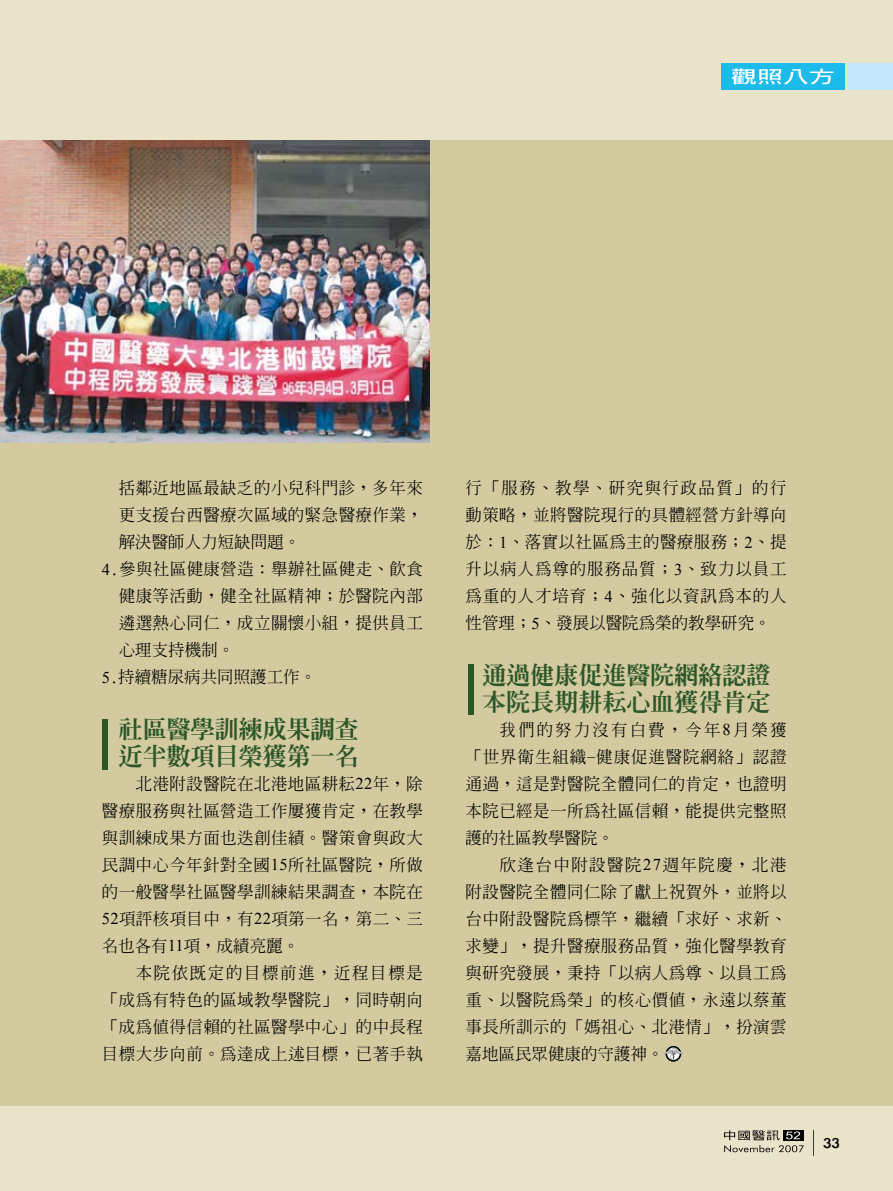
<style>
.page{position:relative;width:893px;height:1191px;background:#e9e3ca}
.page>*{position:absolute;margin:0;border:0;box-sizing:border-box;transform-origin:0 0}
.t1{font:800 24px/27px "Inn Ming";color:#2c5728}
.t2{font:500 16.5px/27px "Inn Ming";letter-spacing:.025em;color:#000;text-align:justify}
.t3{font:500 16.5px "Inn Ming";color:#000}
.t4{font:16.2px "Li Gothic Med";color:#000;scale:1.11 1}
.s1{font-family:"Times New Roman";font-weight:400}
</style>
<div class="page">
<div style="left:0;top:140px;width:893px;height:965px;background:#d4caa0"></div>
<img style="left:0;top:140px;width:429px;height:302px">
<div style="left:102px;top:719px;width:6px;height:50px;background:#2c5728"></div>
<div style="left:468px;top:664px;width:6px;height:50px;background:#2c5728"></div>
<svg style="left:663px;top:1047px;width:20px;height:13px"></svg>
<svg style="left:813px;top:1130px;width:1px;height:25px"></svg>
<svg style="left:724px;top:1130px;width:80px;height:22px"></svg>
<div style="left:721px;top:64px;width:123px;height:26px;background:#1dbbe9"></div>
<svg style="left:731px;top:68px;width:102px;height:16px"></svg>
<div style="left:848px;top:64px;width:45px;height:26px;background:#c2e6f7"></div>
<p class="t2" style="left:119px;top:474px;width:306px">括鄰近地區最缺乏的小兒科門診，多年來</p>
<p class="t2" style="left:119px;top:501px;width:306px">更支援台西醫療次區域的緊急醫療作業，</p>
<p class="t3" style="left:119px;top:534px;width:183px">解決醫師人力短缺問題。</p>
<p class="t2" style="left:102px;top:555px;width:323px"><span class="s1">4</span>.參與社區健康營造：舉辦社區健走、飲食</p>
<p class="t2" style="left:119px;top:582px;width:306px">健康等活動，健全社區精神；於醫院內部</p>
<p class="t2" style="left:119px;top:609px;width:306px">遴選熱心同仁，成立關懷小組，提供員工</p>
<p class="t2" style="left:119px;top:636px;width:117px">心理支持機制。</p>
<p class="t3" style="left:102px;top:669px;width:216px"><span class="s1">5</span>.持續糖尿病共同照護工作。</p>
<h1 class="t1" style="left:119px;top:715px;width:241px">社區醫學訓練成果調查近半數項目榮獲第一名</h1>
<p class="t2" style="left:102px;top:770px;width:323px;text-indent:34px">北港附設醫院在北港地區耕耘<span class="s1">22</span>年，除醫療服務與社區營造工作屢獲肯定，在教學與訓練成果方面也迭創佳績。醫策會與政大民調中心今年針對全國<span class="s1">15</span>所社區醫院，所做的一般醫學社區醫學訓練結果調查，本院在<span class="s1">52</span>項評核項目中，有<span class="s1">22</span>項第一名，第二、三名也各有<span class="s1">11</span>項，成績亮麗。</p>
<p class="t2" style="left:102px;top:959px;width:323px;text-indent:34px">本院依既定的目標前進，近程目標是「成為有特色的區域教學醫院」，同時朝向「成為值得信賴的社區醫學中心」的中長程目標大步向前。為達成上述目標，已著手執</p>
<p class="t2" style="left:465px;top:474px;width:323px">行「服務、教學、研究與行政品質」的行動策略，並將醫院現行的具體經營方針導向於：<span class="s1">1</span>、落實以社區為主的醫療服務；<span class="s1">2</span>、提升以病人為尊的服務品質；<span class="s1">3</span>、致力以員工為重的人才培育；<span class="s1">4</span>、強化以資訊為本的人性管理；<span class="s1">5</span>、發展以醫院為榮的教學研究。</p>
<h1 class="t1" style="left:482px;top:661px;width:289px">通過健康促進醫院網絡認證本院長期耕耘心血獲得肯定</h1>
<p class="t2" style="left:465px;top:716px;width:323px;text-indent:34px">我們的努力沒有白費，今年<span class="s1">8</span>月榮獲「世界衛生組織-健康促進醫院網絡」認證通過，這是對醫院全體同仁的肯定，也證明本院已經是一所為社區信賴，能提供完整照護的社區教學醫院。</p>
<p class="t2" style="left:465px;top:851px;width:323px;text-indent:34px">欣逢台中附設醫院<span class="s1">27</span>週年院慶，北港附設醫院全體同仁除了獻上祝賀外，並將以台中附設醫院為標竿，繼續「求好、求新、求變」，提升醫療服務品質，強化醫學教育與研究發展，秉持「以病人為尊、以員工為重、以醫院為榮」的核心價值，永遠以蔡董事長所訓示的「媽祖心、北港情」，扮演雲嘉地區民眾健康的守護神。</p>
<p class="t4" style="left:823px;top:1134px;width:9px">33</p>
</div>
